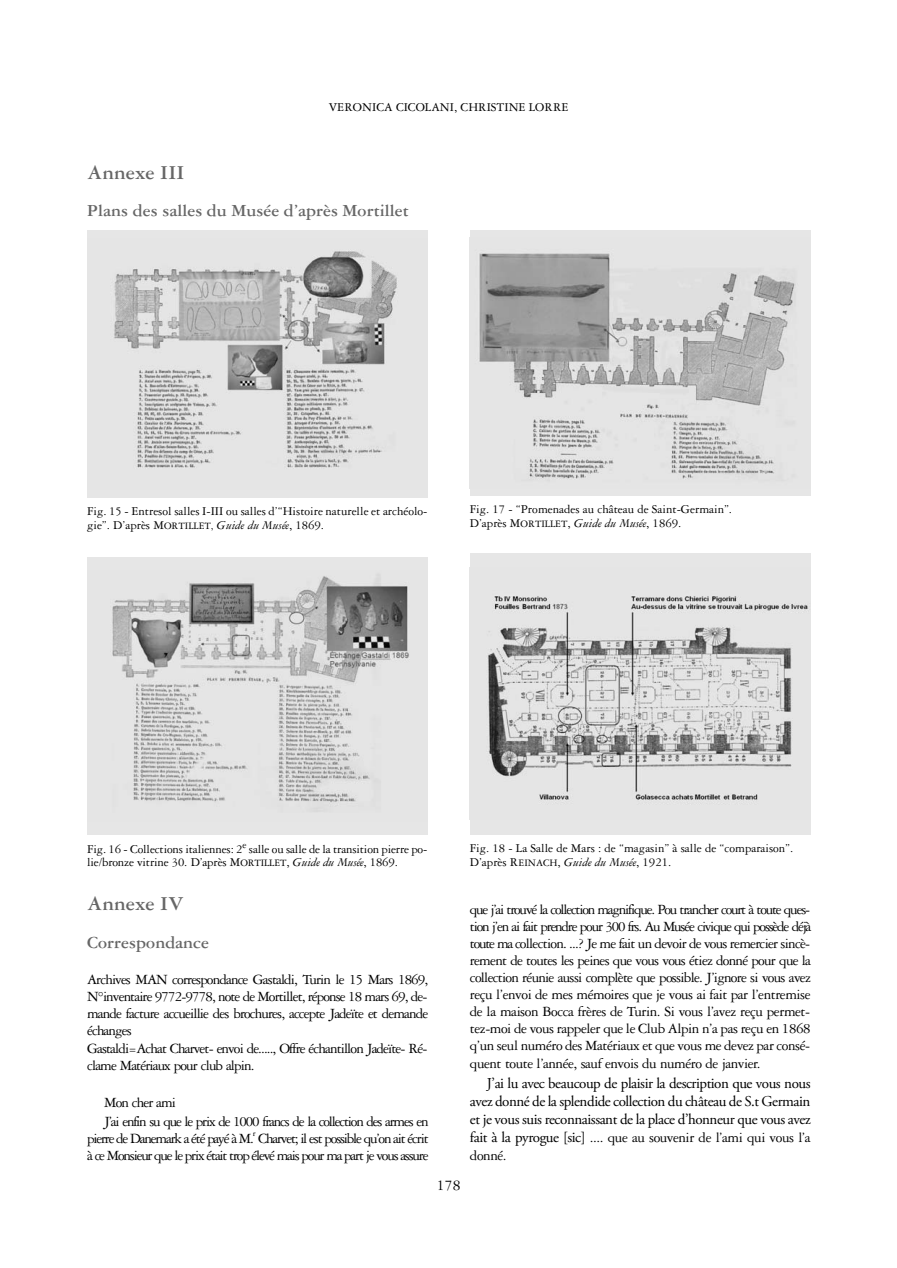
<style>
.page{position:relative;width:897px;height:1268px;background:#fff}
.page>*{position:absolute;margin:0;border:0;box-sizing:border-box;transform-origin:0 0}
.t1{font:700 21px "Garamond Three";color:#666}
.t2{font:700 18px "Garamond Three";color:#666}
.t3{font:15.75px "Garamond Three";color:#000}
.t4{font:15px/17.1px "Garamond Three";letter-spacing:-.06em;color:#000;text-align:justify}
.t5{font:15px/18.6px "Garamond Three";letter-spacing:-.08em;color:#000}
.t6{font:15px/18.1px "Adobe Garamond Pro";letter-spacing:-.03em;color:#000;text-align:justify}
.t7{font:15px/17.1px "Garamond Three";letter-spacing:-.025em;color:#000}
.t8{font:12.75px/13.5px "Garamond Three";color:#000}
.s1{font-size:10.5px}
.s2{font-style:italic}
.s3{font-family:"Adobe Garamond Pro"}
</style>
<div class="page">
<div style="left:87px;top:230px;width:340px;height:267px;background:#e6e6e6"></div>
<img style="left:114px;top:251px;width:283px;height:217px">
<div style="left:87px;top:557px;width:340px;height:277px;background:#e6e6e6"></div>
<img style="left:112px;top:574px;width:297px;height:238px">
<div style="left:470px;top:230px;width:340px;height:265px;background:#e6e6e6"></div>
<img style="left:479px;top:253px;width:317px;height:226px">
<div style="left:470px;top:552px;width:340px;height:282px;background:#e6e6e6"></div>
<img style="left:488px;top:596px;width:320px;height:204px">
<p class="t8" style="left:329px;top:101px;width:241px">VERONICA CICOLANI, CHRISTINE LORRE</p>
<h1 class="t1" style="left:87px;top:163px;width:99px">Annexe III</h1>
<p class="t2" style="left:87px;top:203px;width:323px">Plans des salles du Musée d’après Mortillet</p>
<p class="t8" style="left:87px;top:505px;width:342px">Fig. 15 - Entre sol sal les I-III ou sal les d’“Hi sto i re na tu rel le et ar ché o lo - gie”. D’a près M<span class="s1">OR TIL LET,</span> <span class="s2">Gu i de du Mu sée</span>, 1869.</p>
<p class="t8" style="left:470px;top:503px;width:264px">Fig. 17 - “Pro me na des au châte au de Sa int-Ger ma in”.<br>D’a près M<span class="s1">OR TIL LET</span>, <span class="s2">Gu i de du Mu sée</span>, 1869.</p>
<p class="t8" style="left:87px;top:842px;width:342px">Fig. 16 - Col lec tions ita lien nes: 2<sup>e</sup> sal le ou sal le de la tran si tion pier re po - lie/bron ze vi tri ne 30. D’a près M<span class="s1">OR TIL LET</span>, <span class="s2">Gu i de du Mu sée</span>, 1869.</p>
<p class="t8" style="left:470px;top:842px;width:325px">Fig. 18 - La Sal le de Mars : de “ma ga sin” à sal le de “com pa ra i son”.<br>D’a près R<span class="s1">EI NACH</span>, <span class="s2">Gu i de du Mu sée</span>, 1921.</p>
<h1 class="t1" style="left:87px;top:894px;width:98px">Annexe IV</h1>
<p class="t2" style="left:87px;top:934px;width:124px">Correspondance</p>
<p class="t4" style="left:87px;top:971px;width:343px">Archi ves MAN cor re spon dan ce Ga stal di, Tu rin le 15 Mars 1869, N°in ven ta i re 9772-9778, note de Mor til let, ré pon se 18 mars 69, de - man de fac tu re ac cu e il lie des bro chu res, ac cep te Ja deï te et de man de échan ges</p>
<p class="t4" style="left:87px;top:1040px;width:342px">Ga stal di=Achat Char vet- en voi de....., Offre échan til lon Ja deï te- Ré - cla me Ma té ria ux pour club al pin.</p>
<p class="t5" style="left:104px;top:1094px;width:326px">Mon cher ami<br>J’ai en fin su que le prix de 1000 francs de la col lec tion des ar mes en</p>
<p class="t5" style="left:87px;top:1130px;width:343px;line-height:16.8px">pierre de Da ne mark a été payé à M.<sup>r</sup> Char vet; il est pos sible qu ’on ait écrit à ce Mon sieur que le prix était trop éle vé mais pour ma part je vous as sure</p>
<p class="t3" style="left:437px;top:1178px;width:25px">178</p>
<p class="t4" style="left:470px;top:901px;width:343px">que j’ai trou vé la col lec tion ma gni fique. Pou tran cher court à toute ques - tion j’en ai fait prendre pour 300 frs. Au Musée ci vique qui pos sède déjà toute ma col lec tion. ...? Je me fait un de voir de vous re mer cier sin cè - re ment de tou tes les pei nes que vous vous étiez don né pour que la col lec tion réunie aus si com plète que pos sible. J’i gnore si vous avez reçu l’en voi de mes mé moi res que je vous ai fait par l’en tre mise de la mai son Boc ca frè res de Tu rin. Si vous l’a vez reçu per met - tez-moi de vous rap pe ler que le Club Alpin n’a pas reçu en 1868 q’un seul nu mé ro des Ma té riaux et que vous me de vez par consé - quent toute l’année, sauf en vois du nu mé ro de jan vier.</p>
<p class="t6" style="left:470px;top:1075px;width:342px;text-indent:17px">J’ai lu avec beau coup de plai sir la des crip tion que vous nous avez don né de la splen dide col lec tion du châ teau de S.t Ger main et je vous suis re con nais sant de la place d’hon neur que vous avez</p>
<p class="t7" style="left:470px;top:1129px;width:342px"><span class="s3">fait à la py rogue [sic]</span> .... que au sou ve nir de l’a mi qui vous l’a don né.</p>
</div>
